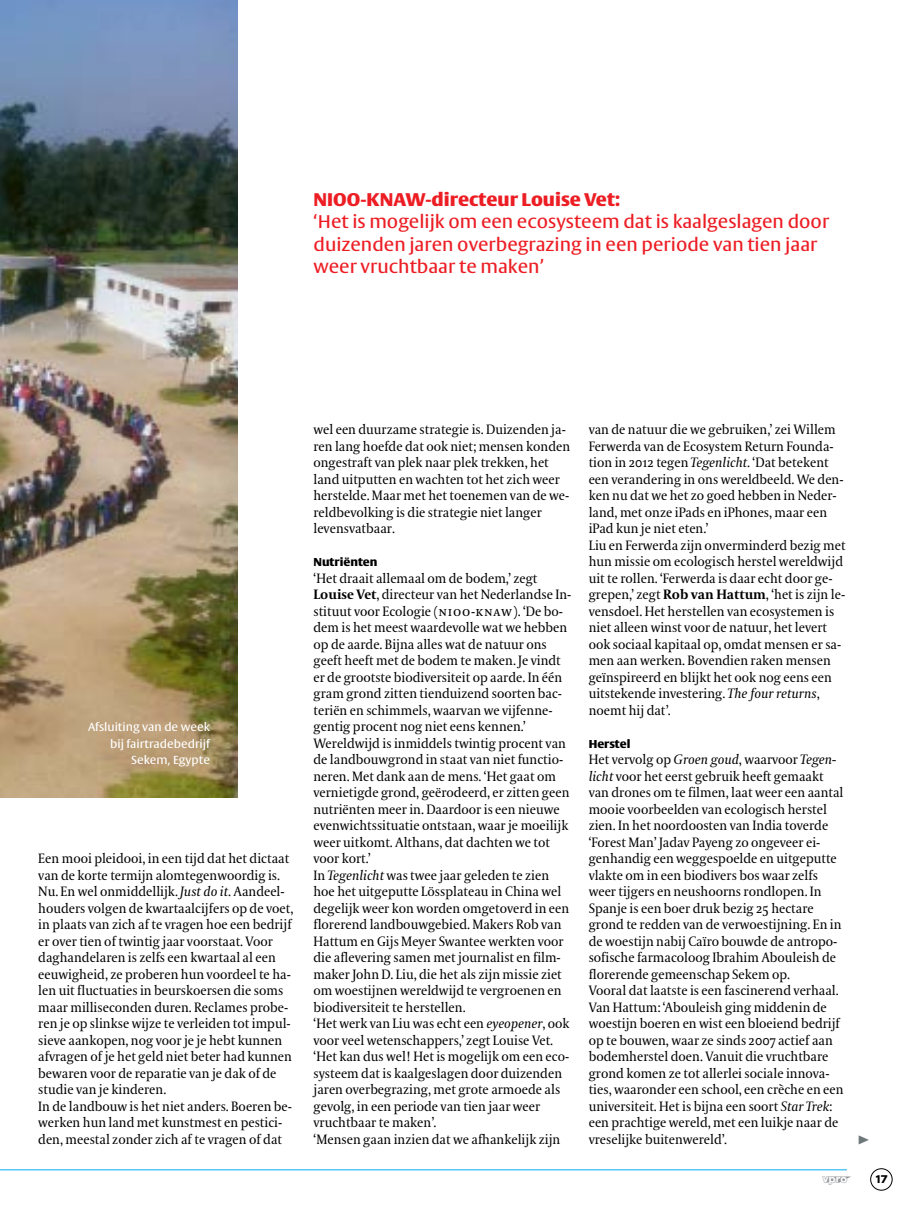
<style>
.page{position:relative;width:915px;height:1212px;background:#fff}
.page>*{position:absolute;margin:0;border:0;box-sizing:border-box;transform-origin:0 0}
.t1{font:18px/22.5px "VPRO Vesta";color:#ed1d24}
.t2{font:700 18px "VPRO Vesta";color:#ed1d24}
.t3{font:13.5px/16.5px "VPRO Coranto";color:#000}
.t4{font:700 12px "VPRO Thonik";color:#000}
.t5{font:11.4px/16.5px "VPRO Vesta";color:#fff;text-align:right}
.t6{font:700 11.25px "VPRO Vesta";color:#000}
.s1{font-style:italic}
.s2{font-weight:700}
.s3{font-family:"VPRO Coranto SC"}
.s4{color:#939598}
</style>
<div class="page">
<hr style="left:0;top:1169px;width:846px;height:1px;background:#00aeef">
<div style="left:870px;top:1168px;width:22px;height:22px;border:1px solid #000;border-radius:50%"></div>
<img style="left:0;top:0;width:237px;height:797px">
<h1 class="t2" style="left:313px;top:191px;width:308px">NIOO-KNAW-directeur Louise Vet:</h1>
<h1 class="t1" style="left:313px;top:212px;width:517px">‘Het is mogelijk om een ecosysteem dat is kaalgeslagen door duizenden jaren overbegrazing in een periode van tien jaar weer vruchtbaar te maken’</h1>
<p class="t5" style="left:88px;top:720px;width:123px">Afsluiting van de week bij fairtradebedrijf<br>Sekem, Egypte</p>
<p class="t3" style="left:38px;top:850px;width:256px">Een mooi pleidooi, in een tijd dat het dictaat van de korte termijn alomtegenwoordig is.<br>Nu. En wel onmiddellijk. <span class="s1">Just do it</span>. Aandeel&shy;houders volgen de kwartaalcijfers op de voet, in plaats van zich af te vragen hoe een bedrijf er over tien of twintig jaar voorstaat. Voor daghandelaren is zelfs een kwartaal al een eeuwigheid, ze proberen hun voordeel te ha&shy;len uit fluctuaties in beurskoersen die soms maar milliseconden duren. Reclames probe&shy;ren je op slinkse wijze te verleiden tot impul&shy;sieve aankopen, nog voor je je hebt kunnen afvragen of je het geld niet beter had kunnen bewaren voor de reparatie van je dak of de studie van je kinderen.<br>In de landbouw is het niet anders. Boeren be&shy;werken hun land met kunstmest en pestici&shy;den, meestal zonder zich af te vragen of dat</p>
<p class="t3" style="left:313px;top:421px;width:258px">wel een duurzame strategie is. Duizenden ja&shy;ren lang hoefde dat ook niet; mensen konden ongestraft van plek naar plek trekken, het land uitputten en wachten tot het zich weer herstelde. Maar met het toenemen van de we&shy;reldbevolking is die strategie niet langer levensvatbaar.</p>
<p class="t6" style="left:313px;top:557px;width:65px">Nutriënten</p>
<p class="t3" style="left:313px;top:570px;width:259px">‘Het draait allemaal om de bodem,’ zegt <span class="s2">Louise Vet</span>, directeur van het Nederlandse In&shy;stituut voor Ecologie (<span class="s3">nioo</span>-<span class="s3">knaw</span>). ‘De bo&shy;dem is het meest waardevolle wat we hebben op de aarde. Bijna alles wat de natuur ons geeft heeft met de bodem te maken. Je vindt er de grootste biodiversiteit op aarde. In één gram grond zitten tienduizend soorten bac&shy;teriën en schimmels, waarvan we vijfenne&shy;gentig procent nog niet eens kennen.’ Wereldwijd is inmiddels twintig procent van de landbouwgrond in staat van niet functio&shy;neren. Met dank aan de mens. ‘Het gaat om vernietigde grond, geërodeerd, er zitten geen nutriënten meer in. Daardoor is een nieuwe evenwichtssituatie ontstaan, waar je moeilijk weer uitkomt. Althans, dat dachten we tot voor kort.’<br>In <span class="s1">Tegenlicht</span> was twee jaar geleden te zien hoe het uitgeputte Lössplateau in China wel degelijk weer kon worden omgetoverd in een florerend landbouwgebied. Makers Rob van Hattum en Gijs Meyer Swantee werkten voor die aflevering samen met journalist en film&shy;maker John D. Liu, die het als zijn missie ziet om woestijnen wereldwijd te vergroenen en biodiversiteit te herstellen.<br>‘Het werk van Liu was echt een <span class="s1">eyeopener</span>, ook voor veel wetenschappers,’ zegt Louise Vet. ‘Het kan dus wel! Het is mogelijk om een eco&shy;systeem dat is kaalgeslagen door duizenden jaren overbegrazing, met grote armoede als gevolg, in een periode van tien jaar weer vruchtbaar te maken’.<br>‘Mensen gaan inzien dat we afhankelijk zijn</p>
<p class="t3" style="left:588px;top:421px;width:258px">van de natuur die we gebruiken,’ zei Willem Ferwerda van de Ecosystem Return Founda&shy;tion in 2012 tegen <span class="s1">Tegenlicht</span>. ‘Dat betekent een verandering in ons wereldbeeld. We den&shy;ken nu dat we het zo goed hebben in Neder&shy;land, met onze iPads en iPhones, maar een iPad kun je niet eten.’<br>Liu en Ferwerda zijn onverminderd bezig met hun missie om ecologisch herstel wereldwijd uit te rollen. ‘Ferwerda is daar echt door ge&shy;grepen,’ zegt <span class="s2">Rob van Hattum</span>, ‘het is zijn le&shy;vensdoel. Het herstellen van ecosystemen is niet alleen winst voor de natuur, het levert ook sociaal kapitaal op, omdat mensen er sa&shy;men aan werken. Bovendien raken mensen geïnspireerd en blijkt het ook nog eens een uitstekende investering. <span class="s1">The four returns</span>, noemt hij dat’.</p>
<p class="t6" style="left:588px;top:739px;width:43px">Herstel</p>
<p class="t3" style="left:588px;top:751px;width:256px">Het vervolg op <span class="s1">Groen goud</span>, waarvoor <span class="s1">Tegen&shy;licht</span> voor het eerst gebruik heeft gemaakt van drones om te filmen, laat weer een aantal mooie voorbeelden van ecologisch herstel zien. In het noordoosten van India toverde ‘Forest Man’ Jadav Payeng zo ongeveer ei&shy;genhandig een weggespoelde en uitgeputte vlakte om in een biodivers bos waar zelfs weer tijgers en neushoorns rondlopen. In Spanje is een boer druk bezig 25 hectare grond te redden van de verwoestijning. En in de woestijn nabij Caïro bouwde de antropo&shy;sofische farmacoloog Ibrahim Abouleish de florerende gemeenschap Sekem op.<br>Vooral dat laatste is een fascinerend verhaal.<br>Van Hattum: ‘Abouleish ging middenin de woestijn boeren en wist een bloeiend bedrijf op te bouwen, waar ze sinds 2007 actief aan bodemherstel doen. Vanuit die vruchtbare grond komen ze tot allerlei sociale innova&shy;ties, waaronder een school, een crèche en een universiteit. Het is bijna een soort <span class="s1">Star Trek</span>: een prachtige wereld, met een luikje naar de vreselijke buitenwereld’.</p>
<p class="t4" style="left:821px;top:1172px;width:67px"><span class="s4">❖</span> 17</p>
</div>
